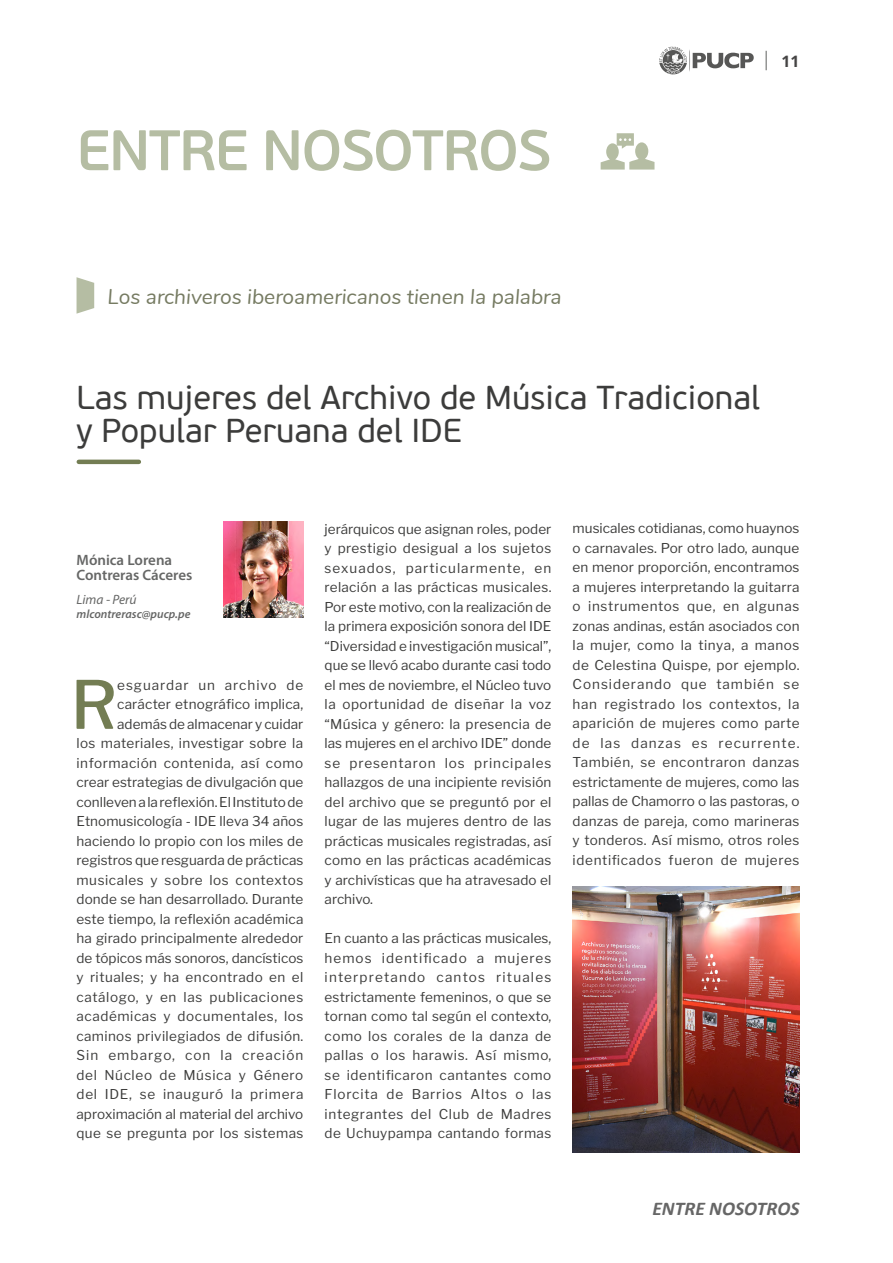
<style>
.page{position:relative;width:893px;height:1263px;background:#fff}
.page>*{position:absolute;margin:0;border:0;box-sizing:border-box;transform-origin:0 0}
.t1{font:500 66px "Libre Franklin";color:#737d53}
.t2{font:600 57px "PF Beau Sans Pro";letter-spacing:-.025em;color:#b5bda3}
.t3{font:33px/33px "PF Beau Sans Pro";color:#3c3c3b}
.t4{font:italic 21px "Nunito";color:#767b62}
.t5{font:italic 700 19.5px "Calibri";color:#666}
.t6{font:700 15.75px "Open Sans";color:#454444}
.t7{font:600 15px/15px "Myriad Pro";color:#666766}
.t8{font:13.5px/19.5px "Libre Franklin";letter-spacing:.015em;color:#3c3c3b;text-align:justify}
.t9{font:italic 13.5px "Myriad Pro";color:#666766}
.t10{font:italic 600 12px "Myriad Pro";color:#666766}
</style>
<div class="page">
<svg style="left:659px;top:47px;width:95px;height:27px"></svg>
<svg style="left:766px;top:51px;width:1px;height:19px"></svg>
<svg style="left:77px;top:277px;width:17px;height:37px"></svg>
<hr style="left:79px;top:460px;width:60px;height:4px;background:#737d53">
<svg style="left:601px;top:133px;width:53px;height:37px"></svg>
<img style="left:223px;top:522px;width:80px;height:96px">
<img style="left:573px;top:886px;width:226px;height:266px">
<h2 class="t2" style="left:77px;top:117px;width:476px">ENTRE NOSOTROS</h2>
<p class="t6" style="left:781px;top:50px;width:19px">11</p>
<h3 class="t4" style="left:107px;top:281px;width:456px">Los archiveros iberoamericanos tienen la palabra</h3>
<h3 class="t3" style="left:77px;top:382px;width:685px">Las mujeres del Archivo de Música Tradicional y Popular Peruana del IDE</h3>
<p class="t7" style="left:77px;top:552px;width:117px">Mónica Lorena<br>Contreras Cáceres</p>
<p class="t9" style="left:77px;top:591px;width:62px">Lima - Perú</p>
<p class="t10" style="left:77px;top:606px;width:115px">mlcontrerasc@pucp.pe</p>
<p class="t8" style="left:77px;top:675px;width:228px;text-align:right">esguardar un archivo de carácter etnográfico implica, además de almacenar y cuidar<br>los materiales, investigar sobre la información contenida, así como crear estrategias de divulgación que conlleven a la reflexión. El Instituto de Etnomusicología - IDE lleva 34 años haciendo lo propio con los miles de registros que resguarda de prácticas musicales y sobre los contextos donde se han desarrollado. Durante este tiempo, la reflexión académica ha girado principalmente alrededor de tópicos más sonoros, dancísticos y rituales; y ha encontrado en el catálogo, y en las publicaciones académicas y documentales, los caminos privilegiados de difusión.<br>Sin embargo, con la creación del Núcleo de Música y Género del IDE, se inauguró la primera aproximación al material del archivo que se pregunta por los sistemas</p>
<h1 class="t1" style="left:71px;top:665px;width:48px">R</h1>
<p class="t8" style="left:325px;top:519px;width:228px">jerárquicos que asignan roles, poder y prestigio desigual a los sujetos sexuados, particularmente, en relación a las prácticas musicales.<br>Por este motivo, con la realización de la primera exposición sonora del IDE “Diversidad e investigación musical”, que se llevó acabo durante casi todo el mes de noviembre, el Núcleo tuvo la oportunidad de diseñar la voz “Música y género: la presencia de las mujeres en el archivo IDE” donde se presentaron los principales hallazgos de una incipiente revisión del archivo que se preguntó por el lugar de las mujeres dentro de las prácticas musicales registradas, así como en las prácticas académicas y archivísticas que ha atravesado el archivo.</p>
<p class="t8" style="left:325px;top:928px;width:228px">En cuanto a las prácticas musicales, hemos identificado a mujeres interpretando cantos rituales estrictamente femeninos, o que se tornan como tal según el contexto, como los corales de la danza de pallas o los harawis. Así mismo, se identificaron cantantes como Florcita de Barrios Altos o las integrantes del Club de Madres de Uchuypampa cantando formas</p>
<p class="t8" style="left:573px;top:519px;width:228px">musicales cotidianas, como huaynos o carnavales. Por otro lado, aunque en menor proporción, encontramos a mujeres interpretando la guitarra o instrumentos que, en algunas zonas andinas, están asociados con la mujer, como la tinya, a manos de Celestina Quispe, por ejemplo.<br>Considerando que también se han registrado los contextos, la aparición de mujeres como parte de las danzas es recurrente.<br>También, se encontraron danzas estrictamente de mujeres, como las pallas de Chamorro o las pastoras, o danzas de pareja, como marineras y tonderos. Así mismo, otros roles identificados fueron de mujeres</p>
<h3 class="t5" style="left:652px;top:1196px;width:148px">ENTRE NOSOTROS</h3>
</div>
